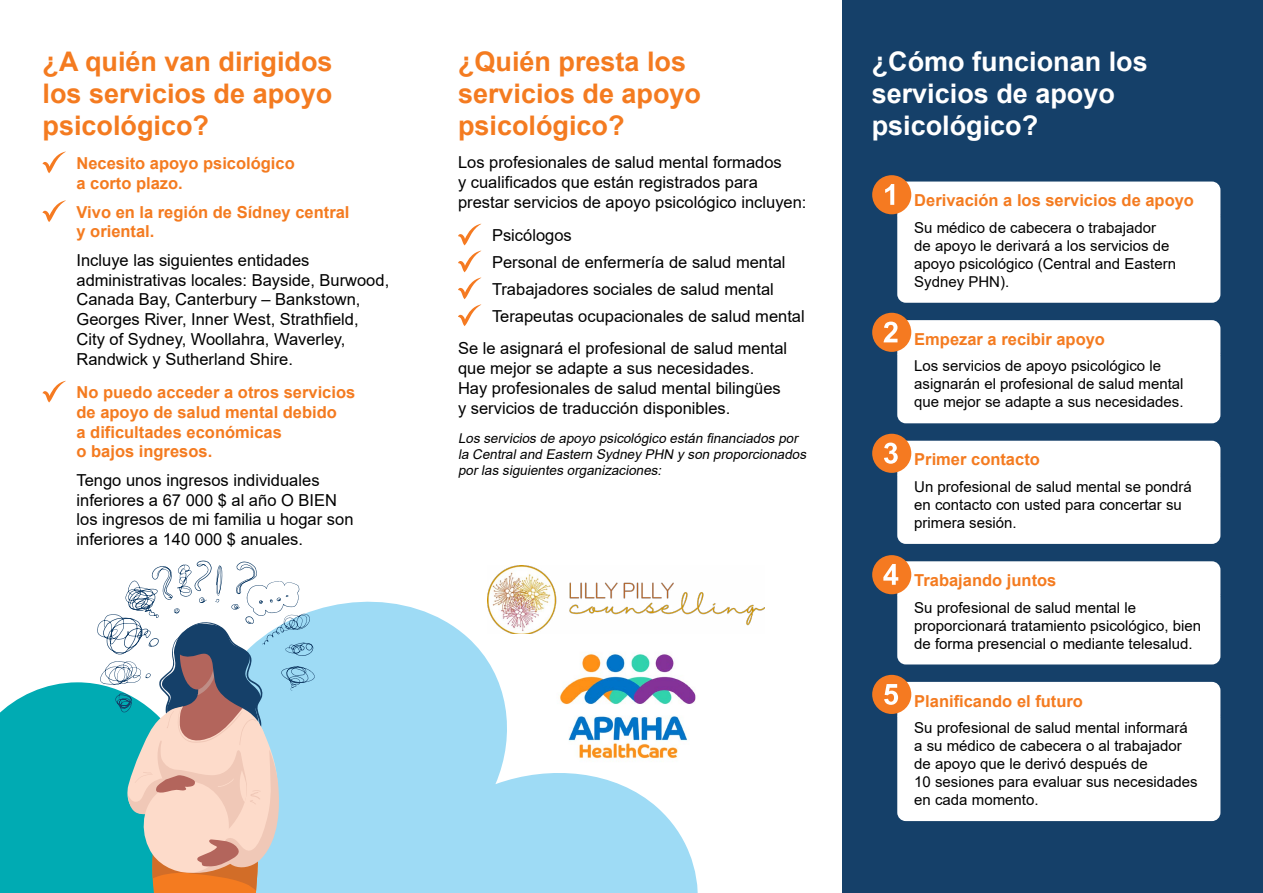
<style>
.page{position:relative;width:1263px;height:893px;background:#fff}
.page>*{position:absolute;margin:0;border:0;box-sizing:border-box;transform-origin:0 0}
.t1{font:700 27px/32.4px "Arial";color:#f47b20;text-align:justify}
.t2{font:700 27px/32.4px "Arial";color:#fff}
.t3{font:16.5px/19.8px "Arial";color:#000}
.t4{font:700 16.5px/19.8px "Arial";color:#f47b20}
.t5{font:15px/18px "Arial";color:#000}
.t6{font:italic 13.5px/16.2px "Arial";color:#000}
</style>
<div class="page">
<div style="left:842px;top:0;width:421px;height:893px;background:#154069"></div>
<div style="left:0;top:682px;width:97px;height:211px;background:#00abb3"></div>
<svg style="left:315px;top:601px;width:383px;height:292px;fill:#9edbf5"></svg>
<svg style="left:97px;top:561px;width:218px;height:332px"></svg>
<img style="left:487px;top:565px;width:278px;height:69px">
<svg style="left:43px;top:152px;width:23px;height:21px"></svg>
<svg style="left:43px;top:200px;width:23px;height:22px"></svg>
<svg style="left:43px;top:381px;width:23px;height:21px"></svg>
<svg style="left:458px;top:224px;width:23px;height:21px"></svg>
<svg style="left:458px;top:251px;width:23px;height:21px"></svg>
<svg style="left:458px;top:278px;width:23px;height:48px"></svg>
<div style="left:897px;top:182px;width:323px;height:41px;background:#fff;border-radius:9px"></div>
<div style="left:897px;top:209px;width:323px;height:94px;background:#fff;border-radius:9px"></div>
<div style="left:897px;top:320px;width:323px;height:41px;background:#fff;border-radius:9px"></div>
<div style="left:897px;top:348px;width:323px;height:75px;background:#fff;border-radius:9px"></div>
<div style="left:897px;top:441px;width:323px;height:41px;background:#fff;border-radius:9px"></div>
<div style="left:897px;top:468px;width:323px;height:76px;background:#fff;border-radius:9px"></div>
<div style="left:897px;top:561px;width:323px;height:41px;background:#fff;border-radius:9px"></div>
<div style="left:897px;top:589px;width:323px;height:75px;background:#fff;border-radius:9px"></div>
<div style="left:897px;top:682px;width:323px;height:41px;background:#fff;border-radius:9px"></div>
<div style="left:897px;top:709px;width:323px;height:112px;background:#fff;border-radius:9px"></div>
<div style="left:872px;top:175px;width:39px;height:39px;background:#f57a21;border-radius:50%"></div>
<svg style="left:885px;top:184px;width:9px;height:21px"></svg>
<div style="left:872px;top:313px;width:39px;height:39px;background:#f57a21;border-radius:50%"></div>
<svg style="left:883px;top:322px;width:14px;height:20px"></svg>
<div style="left:872px;top:434px;width:39px;height:39px;background:#f57a21;border-radius:50%"></div>
<svg style="left:884px;top:443px;width:14px;height:21px"></svg>
<div style="left:872px;top:555px;width:39px;height:39px;background:#f57a21;border-radius:50%"></div>
<svg style="left:883px;top:564px;width:15px;height:21px"></svg>
<div style="left:872px;top:675px;width:39px;height:39px;background:#f57a21;border-radius:50%"></div>
<svg style="left:884px;top:684px;width:14px;height:21px"></svg>
<h1 class="t1" style="left:43px;top:45px;width:292px">¿A quién van dirigidos los servicios de apoyo psicológico?</h1>
<p class="t4" style="left:77px;top:153px;width:220px">Necesito apoyo psicológico a corto plazo.</p>
<p class="t4" style="left:77px;top:202px;width:274px">Vivo en la región de Sídney central y oriental.</p>
<p class="t3" style="left:77px;top:250px;width:314px">Incluye las siguientes entidades administrativas locales: Bayside, Burwood, Canada Bay, Canterbury – Bankstown, Georges River, Inner West, Strathfield, City of Sydney, Woollahra, Waverley, Randwick y Sutherland Shire.</p>
<p class="t4" style="left:77px;top:382px;width:280px">No puedo acceder a otros servicios de apoyo de salud mental debido<br>a dificultades económicas<br>o bajos ingresos.</p>
<p class="t3" style="left:77px;top:470px;width:278px">Tengo unos ingresos individuales inferiores a 67 000 $ al año O BIEN los ingresos de mi familia u hogar son inferiores a 140 000 $ anuales.</p>
<h1 class="t1" style="left:458px;top:45px;width:245px;text-align:left">¿Quién presta los servicios de apoyo psicológico?</h1>
<p class="t3" style="left:458px;top:152px;width:350px">Los profesionales de salud mental formados<br>y cualificados que están registrados para prestar servicios de apoyo psicológico incluyen:</p>
<p class="t3" style="left:492px;top:222px;width:314px;line-height:26.8px">Psicólogos<br>Personal de enfermería de salud mental Trabajadores sociales de salud mental Terapeutas ocupacionales de salud mental</p>
<p class="t3" style="left:458px;top:338px;width:331px">Se le asignará el profesional de salud mental que mejor se adapte a sus necesidades.<br>Hay profesionales de salud mental bilingües y servicios de traducción disponibles.</p>
<p class="t6" style="left:458px;top:430px;width:353px">Los servicios de apoyo psicológico están financiados por la Centraland Eastern Sydney PHN y son proporcionados porlas siguientes organizaciones:</p>
<h1 class="t2" style="left:872px;top:45px;width:278px">¿Cómo funcionan los servicios de apoyo psicológico?</h1>
<p class="t4" style="left:914px;top:191px;width:281px">Derivación a los servicios de apoyo</p>
<p class="t5" style="left:914px;top:218px;width:263px">Su médico de cabecera o trabajador de apoyo le derivará a los servicios de apoyo psicológico (Central and Eastern<br>Sydney PHN).</p>
<p class="t4" style="left:914px;top:329px;width:192px">Empezar a recibir apoyo</p>
<p class="t5" style="left:914px;top:357px;width:271px">Los servicios de apoyo psicológico le asignarán el profesional de salud mental que mejor se adapte a sus necesidades.</p>
<p class="t4" style="left:914px;top:450px;width:127px">Primer contacto</p>
<p class="t5" style="left:914px;top:478px;width:279px">Un profesional de salud mental se pondrá en contacto con usted para concertar su primera sesión.</p>
<p class="t4" style="left:914px;top:571px;width:144px">Trabajando juntos</p>
<p class="t5" style="left:914px;top:598px;width:288px">Su profesional de salud mental le proporcionará tratamiento psicológico, bien de forma presencial o mediante telesalud.</p>
<p class="t4" style="left:914px;top:691px;width:170px">Planificando el futuro</p>
<p class="t5" style="left:914px;top:719px;width:285px">Su profesional de salud mental informará a su médico de cabecera o al trabajador de apoyo que le derivó después de<br>10 sesiones para evaluar sus necesidades en cada momento.</p>
</div>
